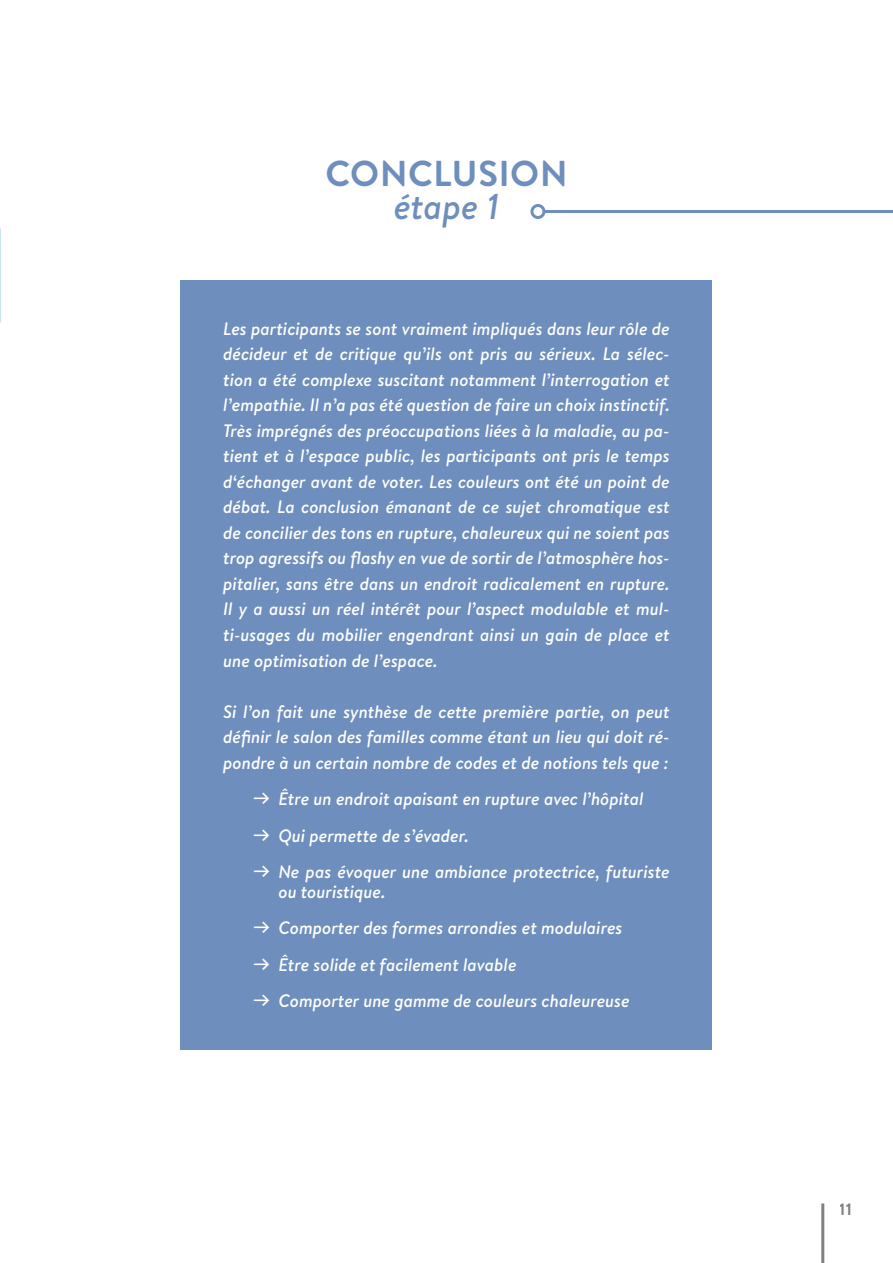
<style>
.page{position:relative;width:893px;height:1263px;background:#fff}
.page>*{position:absolute;margin:0;border:0;box-sizing:border-box;transform-origin:0 0}
.t1{font:700 36px "Brandon Text";letter-spacing:.02em;color:#6e8ebe}
.t2{font:italic 500 36px "Brandon Text";color:#6e8ebe}
.TXT_Conclusion{font:italic 500 18px/25.5px "Brandon Text";color:#fff;text-align:justify}
.t3{font:700 16.5px "Brandon Text";color:#000}
.s1{font-family:"Ronnia";font-weight:400;font-style:normal}
</style>
<div class="page">
<hr style="left:821px;top:1203px;width:3px;height:60px;background:#000">
<div style="left:181px;top:280px;width:531px;height:769px;background:#6e8ebe"></div>
<svg style="left:541px;top:204px;width:352px;height:10px"></svg>
<div style="left:530px;top:204px;width:15px;height:15px;border:3px solid #6e8ebe;border-radius:50%"></div>
<p class="t1" style="left:325px;top:148px;width:244px">CONCLUSION</p>
<p class="t2" style="left:394px;top:182px;width:107px">étape 1</p>
<p class="TXT_Conclusion" style="left:223px;top:316px;width:448px">Les participants se sont vraiment impliqués dans leur rôle de décideur et de critique qu’ils ont pris au sérieux. La sélec&shy;tion a été complexe suscitant notamment l’interrogation et l’empathie. Il n’a pas été question de faire un choix instinctif.<br>Très imprégnés des préoccupations liées à la maladie, au pa&shy;tient et à l’espace public, les participants ont pris le temps d‘échanger avant de voter. Les couleurs ont été un point de débat. La conclusion émanant de ce sujet chromatique est de concilier des tons en rupture, chaleureux qui ne soient pas trop agressifs ou flashy en vue de sortir de l’atmosphère hos&shy;pitalier, sans être dans un endroit radicalement en rupture.<br>Il y a aussi un réel intérêt pour l’aspect modulable et mul&shy;ti-usages du mobilier engendrant ainsi un gain de place et une optimisation de l’espace.</p>
<p class="TXT_Conclusion" style="left:223px;top:698px;width:448px">Si l’on fait une synthèse de cette première partie, on peut définir le salon des familles comme étant un lieu qui doit ré&shy;pondre à un certain nombre de codes et de notions tels que :</p>
<p class="TXT_Conclusion" style="left:253px;top:786px;width:392px"><span class="s1">ǚ</span> Être un endroit apaisant en rupture avec l’hôpital</p>
<p class="TXT_Conclusion" style="left:253px;top:822px;width:217px"><span class="s1">ǚ</span> Qui permette de s’évader.</p>
<p class="TXT_Conclusion" style="left:279px;top:862px;width:393px;line-height:19.5px;text-indent:-26px"><span class="s1">ǚ</span> Ne pas évoquer une ambiance protectrice, futuriste ou touristique.</p>
<p class="TXT_Conclusion" style="left:253px;top:915px;width:371px"><span class="s1">ǚ</span> Comporter des formes arrondies et modulaires</p>
<p class="TXT_Conclusion" style="left:253px;top:951px;width:265px"><span class="s1">ǚ</span> Être solide et facilement lavable</p>
<p class="TXT_Conclusion" style="left:253px;top:988px;width:378px"><span class="s1">ǚ</span> Comporter une gamme de couleurs chaleureuse</p>
<p class="t3" style="left:840px;top:1198px;width:14px">11</p>
</div>
